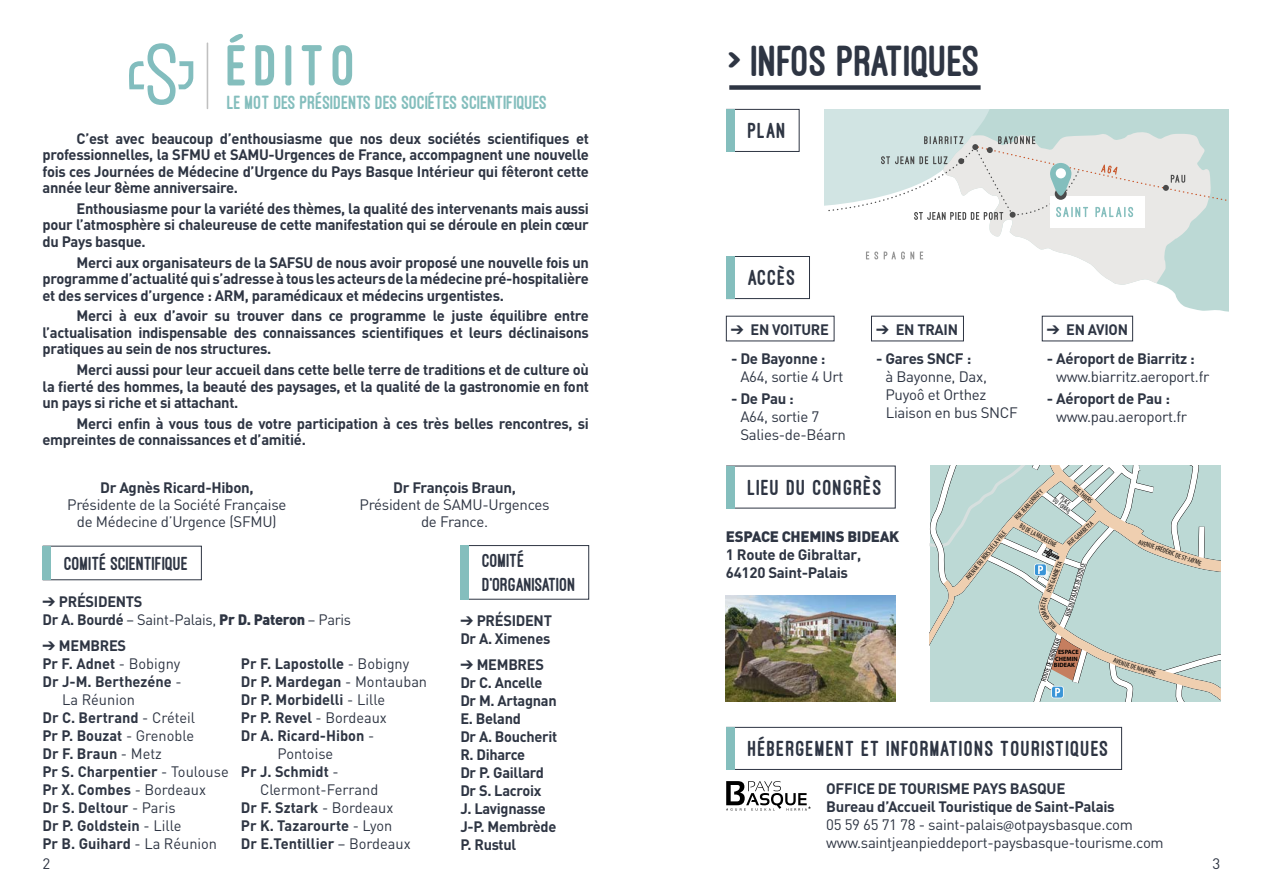
<style>
.page{position:relative;width:1263px;height:893px;background:#fff}
.page>*{position:absolute;margin:0;border:0;box-sizing:border-box;transform-origin:0 0}
.t1{font:800 59.7px "Ostrich Sans";letter-spacing:.11em;color:#84bebd}
.t2{font:800 45px "Ostrich Sans";color:#2e3543}
.t3{font:800 22.5px "Ostrich Sans";letter-spacing:.05em;color:#2e3543}
.t4{font:800 19.8px "Ostrich Sans";color:#84bebd}
.t5{font:800 19.5px/23.4px "Ostrich Sans";color:#2e3543}
.t6{font:700 15px/18px "DIN";letter-spacing:-.02em;color:#2e3543}
.t7{font:15px/18px "DIN";letter-spacing:-.02em;color:#2e3543}
.t8{font:700 15px "DIN";color:#2e3543}
.t9{font:15px "DIN";color:#2e3543}
.t10{font:900 15px "DIN";letter-spacing:-.02em;color:#2e3543}
.t11{font:condensed 6.9px "Myriad Pro";color:#000}
.t12{font:condensed 6.9px "Myriad Pro";color:#000;scale:.91 1}
.t13{font:condensed 6.9px/5.7px "Myriad Pro";color:#000;text-align:center;scale:.81 1}
.t14{font:700 6.15px/6.1px "Myriad Pro";color:#000}
.t15{font:condensed 4.65px "Myriad Pro";color:#000}
.s1{font-weight:400}
.s2{font-weight:900}
.s3{color:#fff}
.s4{font-weight:700}
.s5{font-family:"Myriad Pro"}
</style>
<div class="page">
<svg style="left:941px;top:286px;width:287px;height:56px"></svg>
<svg style="left:825px;top:109px;width:403px;height:177px"></svg>
<div style="left:43px;top:546px;width:159px;height:34px;border:1px solid #2e3543"></div>
<div style="left:43px;top:546px;width:8px;height:34px;background:#84bebd"></div>
<div style="left:461px;top:545px;width:128px;height:54px;border:1px solid #2e3543"></div>
<div style="left:460px;top:545px;width:9px;height:54px;background:#84bebd"></div>
<div style="left:729px;top:85px;width:251px;height:5px;background:#2e3543"></div>
<div style="left:726px;top:256px;width:84px;height:43px;border:1px solid #2e3543"></div>
<div style="left:726px;top:256px;width:8px;height:43px;background:#84bebd"></div>
<div style="left:726px;top:727px;width:396px;height:43px;border:1px solid #2e3543"></div>
<div style="left:726px;top:727px;width:8px;height:43px;background:#84bebd"></div>
<hr style="left:207px;top:43px;width:1px;height:66px;background:#c0c0c0">
<svg style="left:129px;top:43px;width:64px;height:62px"></svg>
<div style="left:726px;top:109px;width:73px;height:43px;border:1px solid #2e3543"></div>
<div style="left:726px;top:109px;width:8px;height:43px;background:#84bebd"></div>
<img style="left:726px;top:595px;width:169px;height:107px">
<div style="left:726px;top:466px;width:8px;height:42px;background:#84bebd"></div>
<svg style="left:726px;top:781px;width:85px;height:30px"></svg>
<svg style="left:930px;top:466px;width:290px;height:236px;background:#c3d6cf"></svg>
<h1 class="t1" style="left:227px;top:34px;width:131px">édito</h1>
<h3 class="t4" style="left:227px;top:92px;width:321px">LE MOT DES PRÉSIDENTS DES SOCIÉTES SCIENTIFIQUES</h3>
<p class="t6" style="left:43px;top:129px;width:548px;line-height:16.5px;text-align:justify;text-indent:34px">C’est avec beaucoup d’enthousiasme que nos deux sociétés scientifiques et professionnelles, la SFMU et SAMU-Urgences de France, accompagnent une nouvelle fois ces Journées de Médecine d’Urgence du Pays Basque Intérieur qui fêteront cette année leur 8ème anniversaire.</p>
<p class="t6" style="left:43px;top:200px;width:548px;line-height:16.5px;text-align:justify;text-indent:34px">Enthousiasme pour la variété des thèmes, la qualité des intervenants mais aussi pour l’atmosphère si chaleureuse de cette manifestation qui se déroule en plein cœur du Pays basque.</p>
<p class="t6" style="left:43px;top:253px;width:548px;line-height:16.5px;text-align:justify;text-indent:34px">Merci aux organisateurs de la SAFSU de nous avoir proposé une nouvelle fois un programme d’actualité qui s’adresse à tous les acteurs de la médecine pré-hospitalière et des services d’urgence : ARM, paramédicaux et médecins urgentistes.</p>
<p class="t6" style="left:43px;top:307px;width:548px;line-height:16.5px;text-align:justify;text-indent:34px">Merci à eux d’avoir su trouver dans ce programme le juste équilibre entre l’actualisation indispensable des connaissances scientifiques et leurs déclinaisons pratiques au sein de nos structures.</p>
<p class="t6" style="left:43px;top:361px;width:548px;line-height:16.5px;text-align:justify;text-indent:34px">Merci aussi pour leur accueil dans cette belle terre de traditions et de culture où la fierté des hommes, la beauté des paysages, et la qualité de la gastronomie en font un pays si riche et si attachant.</p>
<p class="t6" style="left:43px;top:415px;width:548px;line-height:16.5px;text-indent:34px">Merci enfin à vous tous de votre participation à ces très belles rencontres, si empreintes de connaissances et d’amitié.</p>
<p class="t6" style="left:100px;top:478px;width:155px">Dr Agnès Ricard-Hibon,</p>
<p class="t7" style="left:67px;top:496px;width:221px;line-height:17.2px;text-align:center">Présidente de la Société Française de Médecine d’Urgence (SFMU)</p>
<p class="t6" style="left:393px;top:478px;width:124px">Dr François Braun,</p>
<p class="t7" style="left:360px;top:496px;width:192px;line-height:17.2px;text-align:center">Président de SAMU-Urgences de France.</p>
<h3 class="t5" style="left:65px;top:551px;width:125px">COMITÉ SCIENTIFIQUE</h3>
<p class="t6" style="left:43px;top:591px;width:310px">➔ PRÉSIDENTS<br>Dr A. Bourdé <span class="s1">– Saint-Palais,</span> <span class="s2">Pr D. Pateron</span> <span class="s1">– Paris</span></p>
<p class="t6" style="left:43px;top:636px;width:85px">➔ MEMBRES</p>
<p class="t6" style="left:43px;top:654px;width:139px">Pr F. Adnet <span class="s1">- Bobigny</span></p>
<p class="t8" style="left:43px;top:672px;width:141px">Dr J-M. Berthezéne <span class="s1">-</span></p>
<p class="t9" style="left:62px;top:690px;width:74px">La Réunion</p>
<p class="t8" style="left:43px;top:708px;width:154px">Dr C. Bertrand <span class="s1">- Créteil</span></p>
<p class="t8" style="left:43px;top:726px;width:153px">Pr P. Bouzat <span class="s1">- Grenoble</span></p>
<p class="t6" style="left:43px;top:744px;width:121px">Dr F. Braun <span class="s1">- Metz</span></p>
<p class="t8" style="left:43px;top:762px;width:188px">Pr S. Charpentier <span class="s1">- Toulouse</span></p>
<p class="t8" style="left:43px;top:780px;width:165px">Pr X. Combes <span class="s1">- Bordeaux</span></p>
<p class="t8" style="left:43px;top:798px;width:135px">Dr S. Deltour <span class="s1">- Paris</span></p>
<p class="t8" style="left:43px;top:816px;width:140px">Dr P. Goldstein <span class="s1">- Lille</span></p>
<p class="t8" style="left:43px;top:834px;width:176px">Pr B. Guihard <span class="s1">- La Réunion</span></p>
<p class="t8" style="left:241px;top:654px;width:170px">Pr F. Lapostolle <span class="s1">- Bobigny</span></p>
<p class="t8" style="left:241px;top:672px;width:188px">Dr P. Mardegan <span class="s1">- Montauban</span></p>
<p class="t8" style="left:241px;top:690px;width:146px">Dr P. Morbidelli <span class="s1">- Lille</span></p>
<p class="t6" style="left:241px;top:708px;width:147px">Pr P. Revel <span class="s1">- Bordeaux</span></p>
<p class="t8" style="left:241px;top:726px;width:135px">Dr A. Ricard-Hibon <span class="s1">-</span></p>
<p class="t9" style="left:277px;top:744px;width:57px">Pontoise</p>
<p class="t8" style="left:241px;top:762px;width:99px">Pr J. Schmidt <span class="s1">-</span></p>
<p class="t9" style="left:260px;top:780px;width:120px">Clermont-Ferrand</p>
<p class="t8" style="left:241px;top:798px;width:154px">Dr F. Sztark <span class="s1">- Bordeaux</span></p>
<p class="t8" style="left:241px;top:816px;width:153px">Pr K. Tazarourte <span class="s1">- Lyon</span></p>
<p class="t8" style="left:241px;top:834px;width:171px">Dr E.Tentillier <span class="s1">– Bordeaux</span></p>
<h3 class="t5" style="left:482px;top:549px;width:95px">COMITÉ<br>D’ORGANISATION</h3>
<p class="t6" style="left:460px;top:611px;width:93px">➔ PRÉSIDENT<br>Dr A. Ximenes</p>
<p class="t6" style="left:460px;top:655px;width:99px">➔ MEMBRES<br>Dr C. Ancelle<br>Dr M. Artagnan<br>E. Beland<br>Dr A. Boucherit<br>R. Diharce<br>Dr P. Gaillard<br>Dr S. Lacroix<br>J. Lavignasse<br>J-P. Membrède<br>P. Rustul</p>
<h2 class="t2" style="left:729px;top:37px;width:253px">&gt; INFOS PRATIQUES</h2>
<h3 class="t3" style="left:748px;top:119px;width:39px">PLAN</h3>
<h3 class="t3" style="left:748px;top:266px;width:49px">ACCÈS</h3>
<p class="t6" style="left:731px;top:320px;width:99px">➔ EN VOITURE</p>
<p class="t6" style="left:731px;top:348px;width:96px">- De Bayonne :</p>
<p class="t7" style="left:740px;top:367px;width:104px">A64, sortie 4 Urt</p>
<p class="t6" style="left:731px;top:389px;width:64px">- De Pau :</p>
<p class="t7" style="left:740px;top:407px;width:107px">A64, sortie 7<br>Salies-de-Béarn</p>
<p class="t6" style="left:876px;top:320px;width:83px">➔ EN TRAIN</p>
<p class="t6" style="left:876px;top:348px;width:97px">- Gares SNCF :</p>
<p class="t7" style="left:885px;top:367px;width:103px">à Bayonne, Dax,<br>Puyoô et Orthez</p>
<p class="t7" style="left:876px;top:403px;width:143px"><span class="s3">-</span> Liaison en bus SNCF</p>
<p class="t6" style="left:1047px;top:320px;width:83px">➔ EN AVION</p>
<p class="t6" style="left:1047px;top:348px;width:149px">- Aéroport de Biarritz :</p>
<p class="t7" style="left:1056px;top:367px;width:155px">www.biarritz.aeroport.fr</p>
<p class="t6" style="left:1047px;top:389px;width:124px">- Aéroport de Pau :</p>
<p class="t7" style="left:1056px;top:407px;width:133px">www.pau.aeroport.fr</p>
<p class="t15" style="left:1049px;top:430px;width:25px;rotate:-49deg">AV. DE LA GARE</p>
<h3 class="t3" style="left:748px;top:475px;width:135px">LIEU DU CONGRÈS</h3>
<p class="t10" style="left:726px;top:526px;width:175px">ESPACE CHEMINS BIDEAK</p>
<p class="t6" style="left:726px;top:545px;width:137px">1 Route de Gibraltar,<br>64120 Saint-Palais</p>
<p class="t11" style="left:1076px;top:483px;width:26px;rotate:41deg">RUE THIERS</p>
<p class="t11" style="left:1013px;top:516px;width:40px;rotate:-47deg">RUE JEAN URRUTY</p>
<p class="t13" style="left:1059px;top:492px;width:27px;rotate:38deg">PLACE<br>DU FOIRAIL</p>
<p class="t11" style="left:1065px;top:541px;width:34px;rotate:-42deg">RUE GAMBETTA</p>
<p class="t12" style="left:1022px;top:522px;width:46px;rotate:29deg">BD DE LA MADELEINE</p>
<p class="t11" style="left:964px;top:576px;width:62px;rotate:-52deg">AVENUE DU BOIS DE LA VILLE</p>
<p class="t11" style="left:1045px;top:590px;width:34px;rotate:-69deg">RUE GAMBETTA</p>
<p class="t11" style="left:1063px;top:615px;width:57px;rotate:-73deg">RUE DU PALAIS DE JUSTICE</p>
<p class="t11" style="left:1039px;top:679px;width:46px;rotate:-70deg">ROUTE DE GIBRALTAR</p>
<p class="t14" style="left:1054px;top:649px;width:26px;text-indent:4px">ESPACE<br>CHEMIN<br>BIDEAK</p>
<p class="t11" style="left:1140px;top:538px;width:68px;rotate:19deg">AVENUE FRÉDÉRIC DE ST-JAYME</p>
<p class="t11" style="left:1115px;top:656px;width:46px;rotate:17deg">AVENUE DE NAVARRE</p>
<h3 class="t3" style="left:748px;top:736px;width:362px">HÉBERGEMENT ET INFORMATIONS TOURISTIQUES</h3>
<p class="t7" style="left:826px;top:779px;width:339px"><span class="s4">OFFICE DE TOURISME PAYS BASQUE<br>Bureau d’Accueil Touristique de Saint-Palais<br></span>05 59 65 71 78 - saint-palais<span class="s5">@</span>otpaysbasque.com www.saintjeanpieddeport-paysbasque-tourisme.com</p>
<p class="t15" style="left:1011px;top:759px;width:9px;rotate:-66deg">D302</p>
<p class="t15" style="left:928px;top:797px;width:35px;rotate:11deg">CHEMIN D’ITHORROTCH</p>
<p class="t15" style="left:1009px;top:819px;width:9px;rotate:41deg">D302</p>
<p class="t15" style="left:991px;top:849px;width:30px;rotate:-41deg">ALLÉES BIXTA EDER</p>
<p class="t7" style="left:43px;top:854px;width:9px">2</p>
<p class="t7" style="left:1212px;top:854px;width:9px">3</p>
</div>
